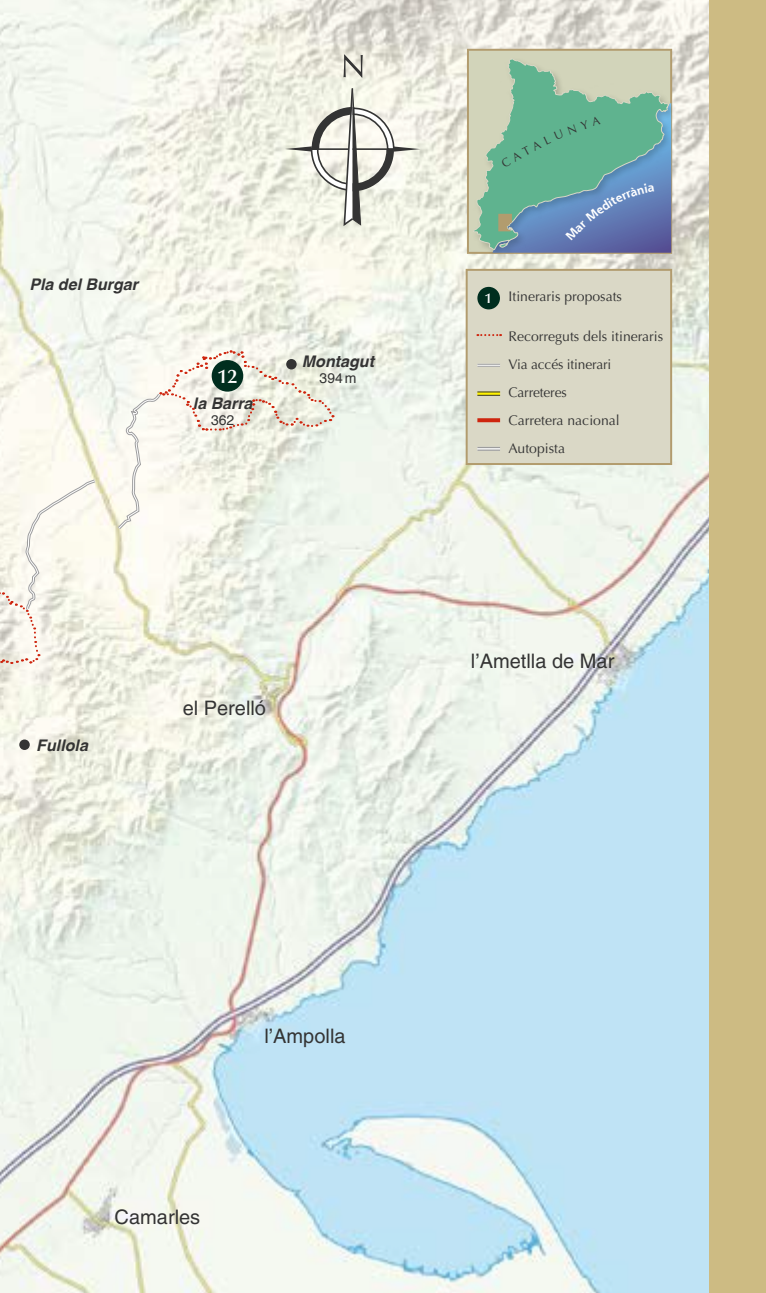
<style>
.page{position:relative;width:766px;height:1293px;background:#fff}
.page>*{position:absolute;margin:0;border:0;box-sizing:border-box;transform-origin:0 0}
.t1{font:20px "Helvetica LT Std";color:#343434}
.t2{font:600 19.6px "Optima";color:#fff}
.t3{font:italic 700 16px "Helvetica";color:#343434}
.t4{font:14px/28.2px "Optima";color:#343434}
.t5{font:14px "Helvetica";color:#343434}
.s1{font-weight:600;color:#fff}
</style>
<div class="page">
<img style="left:0;top:0;width:709px;height:1293px">
<div style="left:19px;top:739px;width:11px;height:11px;background:#343434;border-radius:50%"></div>
<svg style="left:0;top:478px;width:98px;height:187px"></svg>
<svg style="left:115px;top:349px;width:218px;height:183px"></svg>
<div style="left:211px;top:360px;width:32px;height:32px;background:#002e1f;border-radius:50%"></div>
<div style="left:467px;top:49px;width:205px;height:205px;background:#d2d4ba;border:2px solid #b29c6e"></div>
<div style="left:470px;top:56px;width:207px;height:202px;background:#343434;opacity:.25"></div>
<svg style="left:343px;top:54px;width:19px;height:24px"></svg>
<svg style="left:285px;top:87px;width:135px;height:141px"></svg>
<div style="left:465px;top:269px;width:207px;height:196px;background:#dad8c6;border:2px solid #b29c6e"></div>
<svg style="left:477px;top:392px;width:23px;height:4px"></svg>
<svg style="left:477px;top:364px;width:23px;height:3px"></svg>
<svg style="left:477px;top:334px;width:24px;height:2px"></svg>
<div style="left:477px;top:287px;width:23px;height:23px;background:#002e1f;border-radius:50%"></div>
<svg style="left:477px;top:418px;width:23px;height:4px"></svg>
<hr style="left:477px;top:447px;width:23px;height:4px;background:#ececec">
<svg style="left:477px;top:447px;width:23px;height:1px"></svg>
<hr style="left:477px;top:449px;width:23px;height:2px;background:#9d9d9d">
<div style="left:286px;top:359px;width:10px;height:10px;background:#343434;border-radius:50%"></div>
<div style="left:709px;top:0;width:56px;height:1293px;background:#cdbb83"></div>
<svg style="left:472px;top:58px;width:199px;height:195px"></svg>
<p class="t3" style="left:29px;top:271px;width:110px">Pla del Burgar</p>
<h2 class="t2" style="left:217px;top:365px;width:22px">12</h2>
<p class="t3" style="left:193px;top:390px;width:61px">la Barra</p>
<p class="t5" style="left:211px;top:409px;width:25px">362</p>
<p class="t3" style="left:302px;top:348px;width:73px">Montagut</p>
<p class="t5" style="left:319px;top:367px;width:38px">394 m</p>
<p class="t3" style="left:36px;top:732px;width:53px">Fullola</p>
<h1 class="t1" style="left:183px;top:696px;width:85px">el Perelló</h1>
<p class="t4" style="left:484px;top:282px;width:139px"><span class="s1">1</span> Itineraris proposats</p>
<p class="t4" style="left:508px;top:322px;width:156px">Recorreguts dels itineraris<br>Via accés itinerari<br>Carreteres<br>Carretera nacional<br>Autopista</p>
<h1 class="t1" style="left:471px;top:649px;width:145px">l’Ametlla de Mar</h1>
<h1 class="t1" style="left:115px;top:1205px;width:87px">Camarles</h1>
<h1 class="t1" style="left:264px;top:1024px;width:83px">l’Ampolla</h1>
</div>
